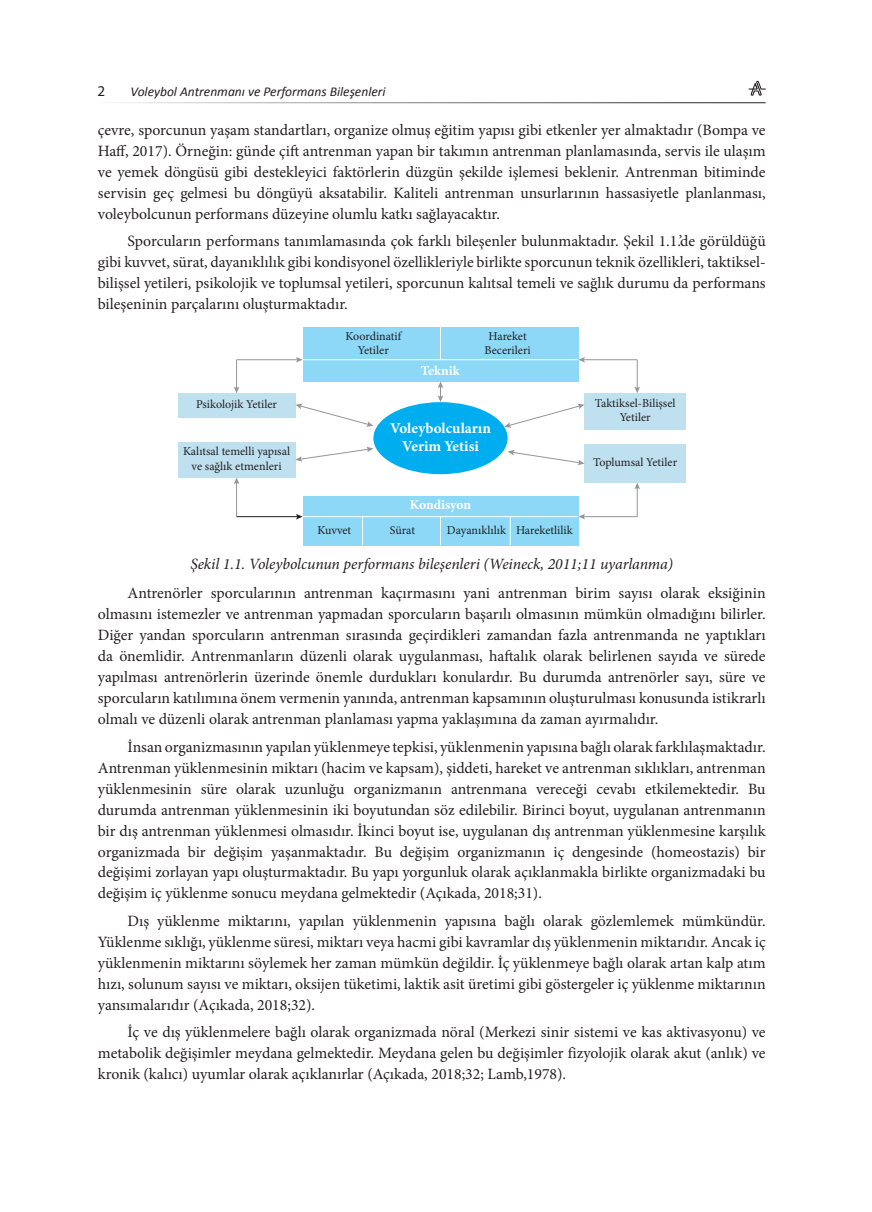
<style>
.page{position:relative;width:872px;height:1212px;background:#fff}
.page>*{position:absolute;margin:0;border:0;box-sizing:border-box;transform-origin:0 0}
.t1{font:15.75px/21px "Minion Pro";color:#231f20;text-align:justify}
.t2{font:italic 15.75px "Minion Pro";letter-spacing:-.005em;color:#231f20}
.t3{font:700 15px/18px "Minion Pro";color:#fff;text-align:center}
.t4{font:15px "Myriad Pro";color:#231f20}
.t5{font:italic 13.5px "Calibri";color:#231f20}
.t6{font:700 13.5px "Minion Pro";color:#fff}
.t7{font:12px/14.4px "Minion Pro";color:#231f20;text-align:center}
</style>
<div class="page">
<svg style="left:748px;top:80px;width:17px;height:16px"></svg>
<div style="left:303px;top:327px;width:275px;height:54px;background:#8dd7f7"></div>
<div style="left:178px;top:393px;width:117px;height:25px;background:#bee0ef"></div>
<div style="left:178px;top:442px;width:117px;height:35px;background:#bee0ef"></div>
<div style="left:373px;top:402px;width:134px;height:72px;background:#00aeef;border-radius:50%"></div>
<div style="left:584px;top:393px;width:102px;height:36px;background:#bee0ef"></div>
<div style="left:584px;top:444px;width:102px;height:39px;background:#bee0ef"></div>
<div style="left:303px;top:496px;width:275px;height:49px;background:#8dd7f7"></div>
<hr style="left:303px;top:359px;width:275px;height:1px;background:#fff">
<hr style="left:440px;top:327px;width:1px;height:33px;background:#fff">
<hr style="left:303px;top:516px;width:275px;height:1px;background:#fff">
<svg style="left:362px;top:517px;width:1px;height:28px"></svg>
<svg style="left:440px;top:517px;width:1px;height:28px"></svg>
<svg style="left:510px;top:517px;width:1px;height:28px"></svg>
<svg style="left:295px;top:404px;width:78px;height:23px"></svg>
<svg style="left:295px;top:447px;width:78px;height:15px"></svg>
<svg style="left:504px;top:404px;width:80px;height:24px"></svg>
<svg style="left:508px;top:450px;width:76px;height:15px"></svg>
<svg style="left:234px;top:360px;width:5px;height:33px"></svg>
<hr style="left:236px;top:359px;width:62px;height:1px;background:#939598">
<svg style="left:296px;top:357px;width:7px;height:5px"></svg>
<svg style="left:634px;top:360px;width:6px;height:33px"></svg>
<hr style="left:583px;top:359px;width:54px;height:1px;background:#939598">
<svg style="left:578px;top:357px;width:7px;height:5px"></svg>
<hr style="left:236px;top:482px;width:1px;height:35px;background:#939598">
<svg style="left:234px;top:477px;width:5px;height:7px"></svg>
<hr style="left:236px;top:516px;width:62px;height:1px;background:#231f20">
<svg style="left:296px;top:514px;width:7px;height:5px"></svg>
<hr style="left:637px;top:487px;width:1px;height:30px;background:#939598">
<svg style="left:634px;top:483px;width:6px;height:6px"></svg>
<hr style="left:583px;top:516px;width:54px;height:1px;background:#939598">
<svg style="left:578px;top:514px;width:7px;height:5px"></svg>
<svg style="left:438px;top:381px;width:5px;height:21px"></svg>
<p class="t4" style="left:98px;top:82px;width:9px">2</p>
<p class="t5" style="left:131px;top:82px;width:256px">Voleybol Antrenmanı ve Performans Bileşenleri</p>
<p class="t1" style="left:98px;top:119px;width:669px">çevre, sporcunun yaşam standartları, organize olmuş eğitim yapısı gibi etkenler yer almaktadır (Bompa ve Haff, 2017). Örneğin: günde çift antrenman yapan bir takımın antrenman planlamasında, servis ile ulaşım ve yemek döngüsü gibi destekleyici faktörlerin düzgün şekilde işlemesi beklenir. Antrenman bitiminde servisin geç gelmesi bu döngüyü aksatabilir. Kaliteli antrenman unsurlarının hassasiyetle planlanması, voleybolcunun performans düzeyine olumlu katkı sağlayacaktır.</p>
<p class="t1" style="left:98px;top:231px;width:669px;text-indent:30px">Sporcuların performans tanımlamasında çok farklı bileşenler bulunmaktadır. Şekil 1.1.’de görüldüğü gibi kuvvet, sürat, dayanıklılık gibi kondisyonel özellikleriyle birlikte sporcunun teknik özellikleri, taktiksel&shy;bilişsel yetileri, psikolojik ve toplumsal yetileri, sporcunun kalıtsal temeli ve sağlık durumu da performans bileşeninin parçalarını oluşturmaktadır.</p>
<p class="t7" style="left:345px;top:329px;width:57px">Koordinatif<br>Yetiler</p>
<p class="t7" style="left:484px;top:329px;width:48px">Hareket<br>Becerileri</p>
<p class="t7" style="left:196px;top:397px;width:82px">Psikolojik Yetiler</p>
<p class="t7" style="left:183px;top:444px;width:109px">Kalıtsal temelli yapısal ve sağlık etmenleri</p>
<p class="t6" style="left:421px;top:361px;width:40px">Teknik</p>
<p class="t3" style="left:390px;top:419px;width:102px">Voleybolcuların<br>Verim Yetisi</p>
<p class="t6" style="left:410px;top:495px;width:63px">Kondisyon</p>
<p class="t7" style="left:317px;top:523px;width:35px">Kuvvet</p>
<p class="t7" style="left:390px;top:523px;width:27px">Sürat</p>
<p class="t7" style="left:447px;top:523px;width:127px">Dayanıklılık Hareketlilik</p>
<p class="t7" style="left:595px;top:396px;width:82px">Taktiksel-Bilişsel<br>Yetiler</p>
<p class="t7" style="left:593px;top:455px;width:85px">Toplumsal Yetiler</p>
<p class="t2" style="left:190px;top:553px;width:484px">Şekil 1.1. Voleybolcunun performans bileşenleri (Weineck, 2011;11 uyarlanma)</p>
<p class="t1" style="left:98px;top:583px;width:669px;text-indent:30px">Antrenörler sporcularının antrenman kaçırmasını yani antrenman birim sayısı olarak eksiğinin olmasını istemezler ve antrenman yapmadan sporcuların başarılı olmasının mümkün olmadığını bilirler.<br>Diğer yandan sporcuların antrenman sırasında geçirdikleri zamandan fazla antrenmanda ne yaptıkları da önemlidir. Antrenmanların düzenli olarak uygulanması, haftalık olarak belirlenen sayıda ve sürede yapılması antrenörlerin üzerinde önemle durdukları konulardır. Bu durumda antrenörler sayı, süre ve sporcuların katılımına önem vermenin yanında, antrenman kapsamının oluşturulması konusunda istikrarlı olmalı ve düzenli olarak antrenman planlaması yapma yaklaşımına da zaman ayırmalıdır.</p>
<p class="t1" style="left:98px;top:736px;width:669px;text-indent:30px">İnsan organizmasının yapılan yüklenmeye tepkisi, yüklenmenin yapısına bağlı olarak farklılaşmaktadır.<br>Antrenman yüklenmesinin miktarı (hacim ve kapsam), şiddeti, hareket ve antrenman sıklıkları, antrenman yüklenmesinin süre olarak uzunluğu organizmanın antrenmana vereceği cevabı etkilemektedir. Bu durumda antrenman yüklenmesinin iki boyutundan söz edilebilir. Birinci boyut, uygulanan antrenmanın bir dış antrenman yüklenmesi olmasıdır. İkinci boyut ise, uygulanan dış antrenman yüklenmesine karşılık organizmada bir değişim yaşanmaktadır. Bu değişim organizmanın iç dengesinde (homeostazis) bir değişimi zorlayan yapı oluşturmaktadır. Bu yapı yorgunluk olarak açıklanmakla birlikte organizmadaki bu değişim iç yüklenme sonucu meydana gelmektedir (Açıkada, 2018;31).</p>
<p class="t1" style="left:98px;top:910px;width:669px;text-indent:30px">Dış yüklenme miktarını, yapılan yüklenmenin yapısına bağlı olarak gözlemlemek mümkündür.<br>Yüklenme sıklığı, yüklenme süresi, miktarı veya hacmi gibi kavramlar dış yüklenmenin miktarıdır. Ancak iç yüklenmenin miktarını söylemek her zaman mümkün değildir. İç yüklenmeye bağlı olarak artan kalp atım hızı, solunum sayısı ve miktarı, oksijen tüketimi, laktik asit üretimi gibi göstergeler iç yüklenme miktarının yansımalarıdır (Açıkada, 2018;32).</p>
<p class="t1" style="left:98px;top:1022px;width:669px;text-indent:30px">İç ve dış yüklenmelere bağlı olarak organizmada nöral (Merkezi sinir sistemi ve kas aktivasyonu) ve metabolik değişimler meydana gelmektedir. Meydana gelen bu değişimler fizyolojik olarak akut (anlık) ve kronik (kalıcı) uyumlar olarak açıklanırlar (Açıkada, 2018;32; Lamb,1978).</p>
</div>
